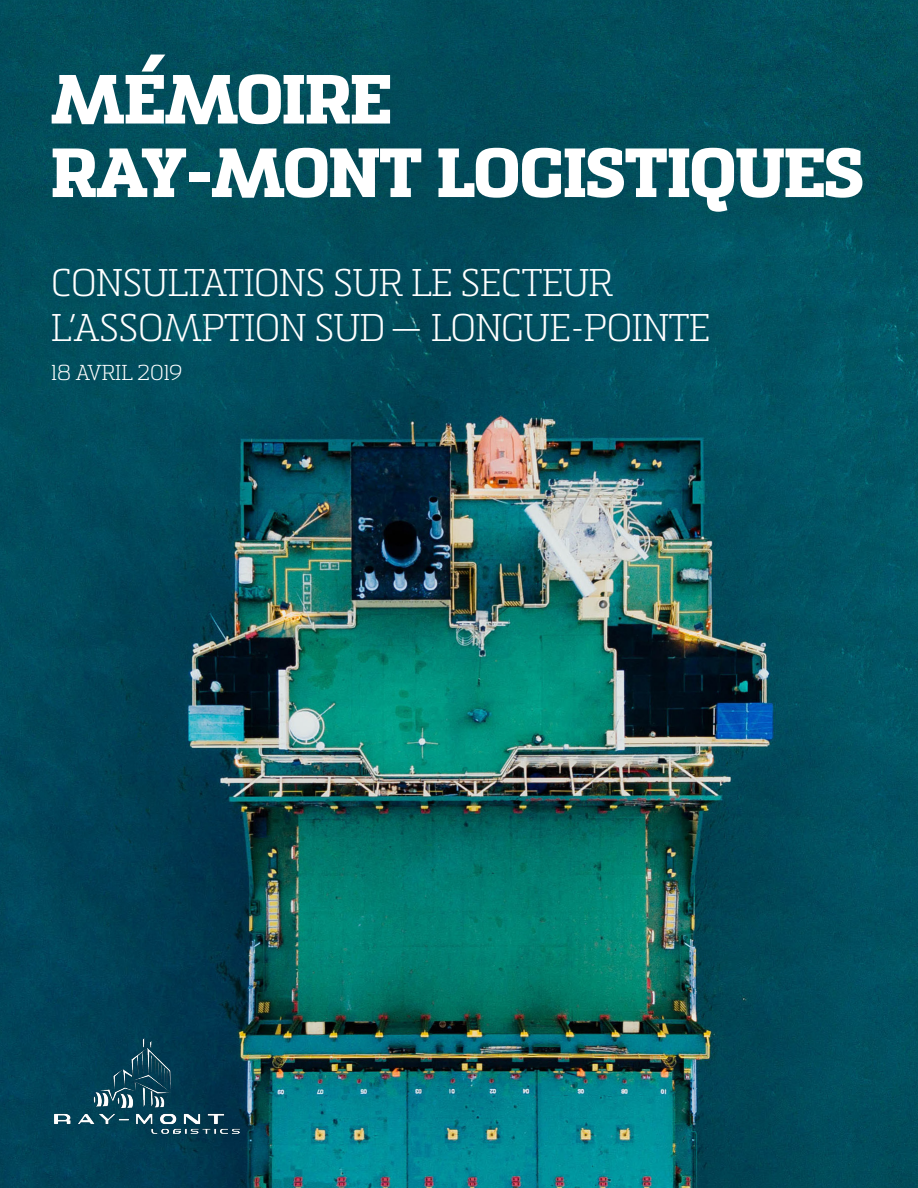
<style>
.page{position:relative;width:918px;height:1188px;background:#fff}
.page>*{position:absolute;margin:0;border:0;box-sizing:border-box;transform-origin:0 0}
.Cover{font:800 67.5px/73.5px "Sommet Slab";color:#fff}
.Cover-2{font:300 37.5px/45px "Sommet Slab";color:#fff}
.Sous-Titres{font:300 21px "Sommet Slab";color:#fff}
</style>
<div class="page">
<img style="left:0;top:0;width:918px;height:1188px">
<img style="left:54px;top:1038px;width:186px;height:96px">
<p class="Cover" style="left:51px;top:66px;width:814px">MÉMOIRE<br>RAY-MONT LOGISTIQUES</p>
<p class="Cover-2" style="left:51px;top:261px;width:660px">CONSULTATIONS SUR LE SECTEUR<br>L’ASSOMPTION SUD— LONGUE-POINTE</p>
<p class="Sous-Titres" style="left:51px;top:360px;width:132px">18 AVRIL 2019</p>
</div>
